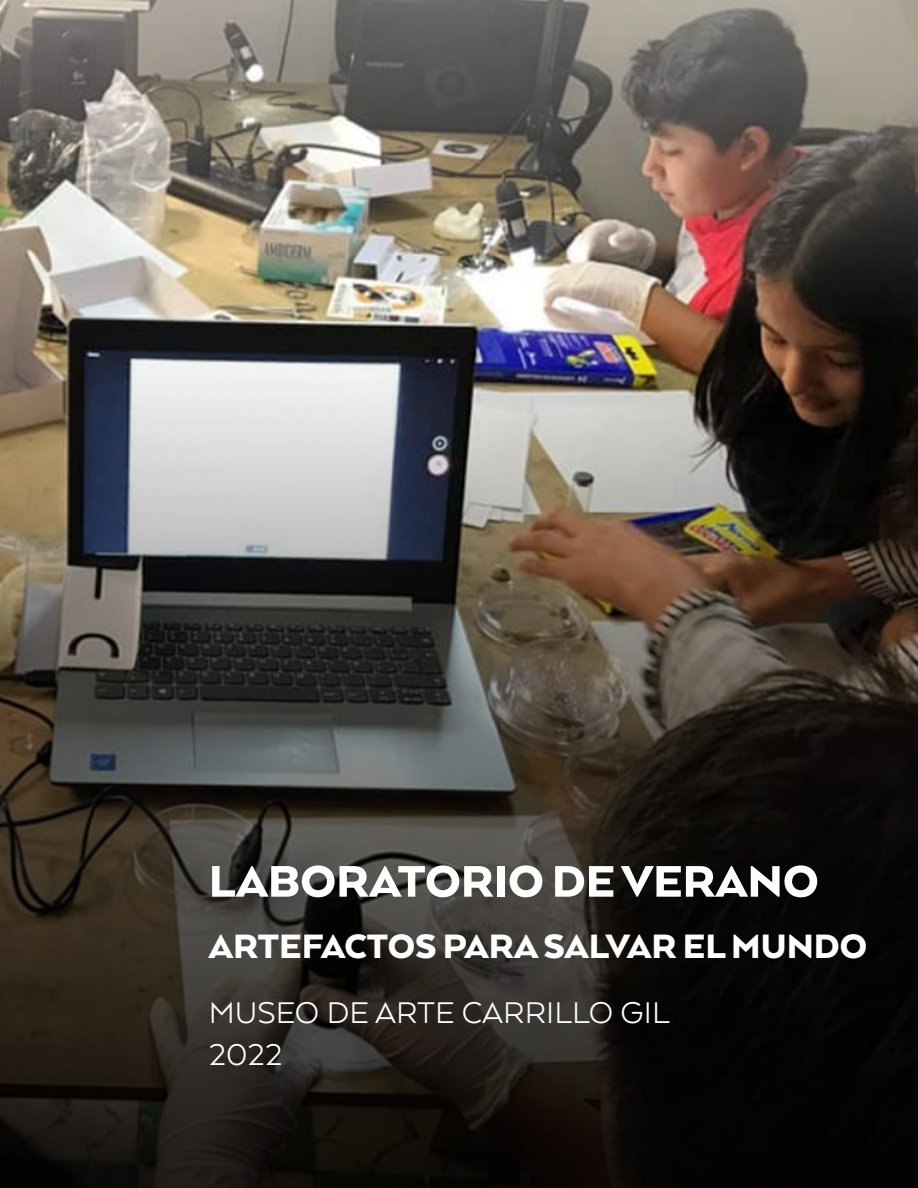
<style>
.page{position:relative;width:918px;height:1188px;background:#fff}
.page>*{position:absolute;margin:0;border:0;box-sizing:border-box;transform-origin:0 0}
.t1{font:900 51px "Arquitecta";color:#fff}
.t2{font:900 39px "Arquitecta";color:#fff}
.t3{font:34.5px "Arquitecta";color:#fff}
</style>
<div class="page">
<img style="left:0;top:0;width:918px;height:1188px">
<p class="t1" style="left:209px;top:850px;width:611px">LABORATORIO DE VERANO</p>
<p class="t2" style="left:209px;top:922px;width:660px">ARTEFACTOS PARA SALVAR EL MUNDO</p>
<p class="t3" style="left:209px;top:991px;width:463px">MUSEO DE ARTE CARRILLO GIL</p>
<p class="t3" style="left:209px;top:1033px;width:75px">2022</p>
</div>
